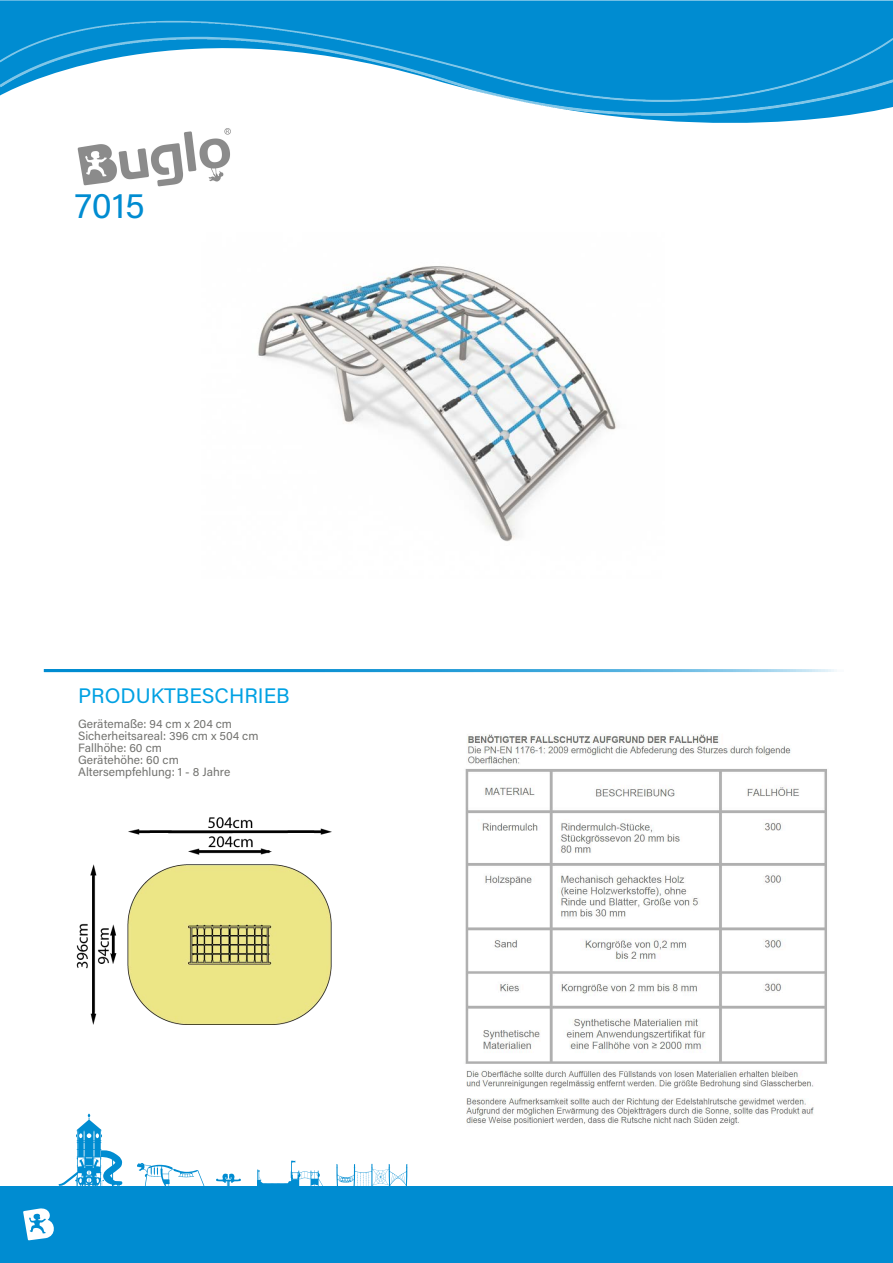
<style>
.page{position:relative;width:893px;height:1263px;background:#fff}
.page>*{position:absolute;margin:0;border:0;box-sizing:border-box;transform-origin:0 0}
.t1{font:36px "Acumin Pro";color:#008cd1}
.t2{font:21px "Acumin Pro";color:#00a1e3}
.t3{font:12px/12px "Acumin Pro";color:#737370}
</style>
<div class="page">
<img style="left:79px;top:157px;width:151px;height:30px">
<img style="left:465px;top:734px;width:362px;height:393px">
<img style="left:258px;top:266px;width:359px;height:276px">
<svg style="left:0;top:0;width:893px;height:157px"></svg>
<img style="left:0;top:102px;width:893px;height:14px">
<img style="left:0;top:21px;width:893px;height:81px">
<hr style="left:44px;top:669px;width:807px;height:3px;background:#008cd1">
<div style="left:0;top:1186px;width:893px;height:77px;background:#008cd1"></div>
<svg style="left:257px;top:1161px;width:66px;height:25px"></svg>
<svg style="left:216px;top:1173px;width:25px;height:13px"></svg>
<svg style="left:336px;top:1163px;width:72px;height:23px"></svg>
<svg style="left:59px;top:1113px;width:63px;height:73px"></svg>
<svg style="left:137px;top:1163px;width:68px;height:23px"></svg>
<svg style="left:23px;top:1208px;width:31px;height:32px"></svg>
<img style="left:76px;top:817px;width:255px;height:207px">
<h1 class="t1" style="left:75px;top:180px;width:71px">7015</h1>
<h2 class="t2" style="left:78px;top:681px;width:213px">PRODUKTBESCHRIEB</h2>
<p class="t3" style="left:78px;top:717px;width:182px">Gerätemaße: 94 cm x 204 cm<br>Sicherheitsareal: 396 cm x 504 cm<br>Fallhöhe: 60 cm<br>Gerätehöhe: 60 cm<br>Altersempfehlung: 1 - 8 Jahre</p>
</div>
